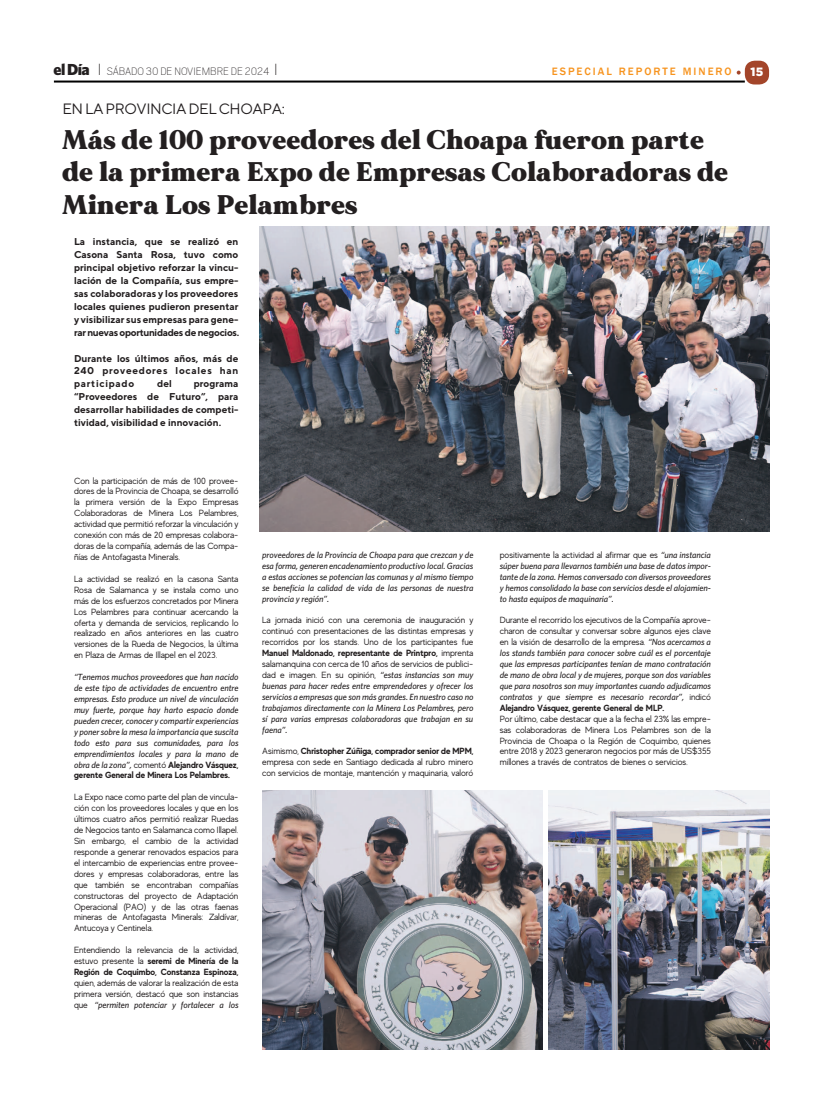
<style>
.page{position:relative;width:823px;height:1106px;background:#fff}
.page>*{position:absolute;margin:0;border:0;box-sizing:border-box;transform-origin:0 0}
.t1{font:900 27px/32.4px "MADE Mirage";letter-spacing:.02em;color:#231f20}
.t2{font:15px "TT Norms";letter-spacing:-.03em;color:#231f20}
.t3{font:300 12px "Scout";color:#231f20}
.t4{font:900 12px "Gotham";color:#fff}
.t5{font:500 11px "Franklin Gothic";letter-spacing:.18em;color:#f7931d}
.t6{font:700 9.9px/12.9px "TT Norms";color:#231f20;text-align:justify}
.t7{font:8.9px/10.9px "MADE Evolve Sans";letter-spacing:-.01em;color:#231f20;text-align:justify}
.t8{font:italic 500 8.9px/10.9px "Whitney";letter-spacing:-.01em;color:#231f20;text-align:justify}
.t9{font:700 8.9px/10.9px "MADE Evolve Sans";letter-spacing:-.01em;color:#231f20}
.s1{font-family:"Whitney";font-weight:900;font-size:16px}
.s2{font-size:18px}
.s3{font-family:"Whitney";font-weight:500;font-style:italic}
.s4{font-weight:400}
.s5{font-family:"MADE Evolve Sans";font-weight:400;font-style:normal}
.s6{font-weight:700}
</style>
<div class="page">
<div style="left:744px;top:61px;width:24px;height:23px;background:#a3452a;border-radius:10px"></div>
<hr style="left:54px;top:81px;width:690px;height:2px;background:#000">
<svg style="left:736px;top:71px;width:4px;height:4px"></svg>
<img style="left:259px;top:227px;width:509px;height:304px">
<img style="left:262px;top:790px;width:280px;height:259px">
<img style="left:548px;top:790px;width:220px;height:259px">
<h3 class="t3" style="left:54px;top:66px;width:225px"><span class="s1">el Día</span> <span class="s2">I</span> SÁBADO 30 DE NOVIEMBRE DE 2024 <span class="s2">I</span></h3>
<p class="t5" style="left:551px;top:65px;width:181px">ESPECIAL REPORTE MINERO</p>
<h3 class="t4" style="left:750px;top:65px;width:14px">15</h3>
<h2 class="t2" style="left:62px;top:99px;width:224px">EN LA PROVINCIA DEL CHOAPA:</h2>
<h1 class="t1" style="left:62px;top:123px;width:666px">Más de 100 proveedores del Choapa fueron parte de la primera Expo de Empresas Colaboradoras de<br>Minera Los Pelambres</h1>
<p class="t6" style="left:74px;top:235px;width:166px">La instancia, que se realizó en Casona Santa Rosa, tuvo como principal objetivo reforzar la vincu&shy;lación de la Compañía, sus empre&shy;sas colaboradoras y los proveedores locales quienes pudieron presentar y visibilizar sus empresas para gene&shy;rar nuevas oportunidades de negocios.</p>
<p class="t6" style="left:74px;top:351px;width:166px">Durante los últimos años, más de 240 proveedores locales han participado</p>
<p class="t6" style="left:157px;top:377px;width:16px">del</p>
<p class="t6" style="left:74px;top:377px;width:166px;text-indent:120px">programa “Proveedores de Futuro”, para desarrollar habilidades de competi&shy;tividad, visibilidad e innovación.</p>
<p class="t7" style="left:74px;top:475px;width:166px">Con la participación de más de 100 provee&shy;dores de la Provincia de Choapa, se desarrolló la primera versión de la Expo Empresas Colaboradoras de Minera Los Pelambres, actividad que permitió reforzar la vinculación y conexión con más de 20 empresas colabora&shy;doras de la compañía, además de las Compa&shy;ñías de Antofagasta Minerals.</p>
<p class="t7" style="left:74px;top:573px;width:166px">La actividad se realizó en la casona Santa Rosa de Salamanca y se instala como uno más de los esfuerzos concretados por Minera Los Pelambres para continuar acercando la oferta y demanda de servicios, replicando lo realizado en años anteriores en las cuatro versiones de la Rueda de Negocios, la última en Plaza de Armas de Illapel en el 2023.</p>
<p class="t8" style="left:74px;top:671px;width:166px">“Tenemos muchos proveedores que han nacido de este tipo de actividades de encuentro entre empresas. Esto produce un nivel de vinculación muy fuerte, porque hay harto espacio donde pueden crecer, conocer y compartir experiencias y poner sobre la mesa la importancia que suscita todo esto para sus comunidades, para los emprendimientos locales y para la mano de</p>
<p class="t9" style="left:74px;top:758px;width:166px"><span class="s3">obra de la zona”,</span> <span class="s4">comentó</span> Alejandro Vásquez, gerente General de Minera Los Pelambres.</p>
<p class="t7" style="left:74px;top:791px;width:166px">La Expo nace como parte del plan de vincula&shy;ción con los proveedores locales y que en los últimos cuatro años permitió realizar Ruedas de Negocios tanto en Salamanca como Illapel.<br>Sin embargo, el cambio de la actividad responde a generar renovados espacios para el intercambio de experiencias entre provee&shy;dores y empresas colaboradoras, entre las que también se encontraban compañías constructoras del proyecto de Adaptación Operacional (PAO) y de las otras faenas mineras de Antofagasta Minerals: Zaldívar, Antucoya y Centinela.</p>
<p class="t9" style="left:74px;top:944px;width:166px;text-align:justify"><span class="s4">Entendiendo la relevancia de la actividad, estuvo presente la</span> seremi de Minería de la Región de Coquimbo, Constanza Espinoza,</p>
<p class="t7" style="left:74px;top:977px;width:166px">quien, además de valorar la realización de esta primera versión, destacó que son instancias</p>
<p class="t8" style="left:74px;top:999px;width:166px"><span class="s5">que</span> “permiten potenciar y fortalecer a los</p>
<p class="t8" style="left:262px;top:549px;width:212px">proveedores de la Provincia de Choapa para que crezcan y de esa forma, generen encadenamiento productivo local. Gracias a estas acciones se potencian las comunas y al mismo tiempo se beneficia la calidad de vida de las personas de nuestra provincia y región”.</p>
<p class="t7" style="left:262px;top:614px;width:213px">La jornada inició con una ceremonia de inauguración y continuó con presentaciones de las distintas empresas y recorridos por los stands. Uno de los participantes fue <span class="s6">Manuel Maldonado, representante de Printpro,</span> imprenta salamanquina con cerca de 10 años de servicios de publici&shy;dad e imagen. En su opinión, <span class="s3">“estas instancias son muy</span></p>
<p class="t8" style="left:262px;top:680px;width:212px">buenas para hacer redes entre emprendedores y ofrecer los servicios a empresas que son más grandes. En nuestro caso no trabajamos directamente con la Minera Los Pelambres, pero sí para varias empresas colaboradoras que trabajan en su faena”.</p>
<p class="t7" style="left:262px;top:745px;width:212px">Asimismo, <span class="s6">Christopher Zúñiga, comprador senior de MPM, </span>empresa con sede en Santiago dedicada al rubro minero con servicios de montaje, mantención y maquinaria, valoró</p>
<p class="t7" style="left:499px;top:549px;width:212px">positivamente la actividad al afirmar que es <span class="s3">“una instancia</span></p>
<p class="t8" style="left:499px;top:560px;width:213px">súper buena para llevarnos también una base de datos impor&shy;tante de la zona. Hemos conversado con diversos proveedores y hemos consolidado la base con servicios desde el alojamien&shy;to hasta equipos de maquinaria”.</p>
<p class="t7" style="left:499px;top:614px;width:213px">Durante el recorrido los ejecutivos de la Compañía aprove&shy;charon de consultar y conversar sobre algunos ejes clave en la visión de desarrollo de la empresa. <span class="s3">“Nos acercamos a</span></p>
<p class="t8" style="left:499px;top:647px;width:213px">los stands también para conocer sobre cuál es el porcentaje que las empresas participantes tenían de mano contratación de mano de obra local y de mujeres, porque son dos variables que para nosotros son muy importantes cuando adjudicamos contratos y que siempre es necesario recordar”, <span class="s5">indicó</span></p>
<p class="t9" style="left:499px;top:702px;width:166px">Alejandro Vásquez, gerente General de MLP.</p>
<p class="t7" style="left:499px;top:713px;width:213px">Por último, cabe destacar que a la fecha el 23% las empre&shy;sas colaboradoras de Minera Los Pelambres son de la Provincia de Choapa o la Región de Coquimbo, quienes entre 2018 y 2023 generaron negocios por más de US$355 millones a través de contratos de bienes o servicios.</p>
</div>
